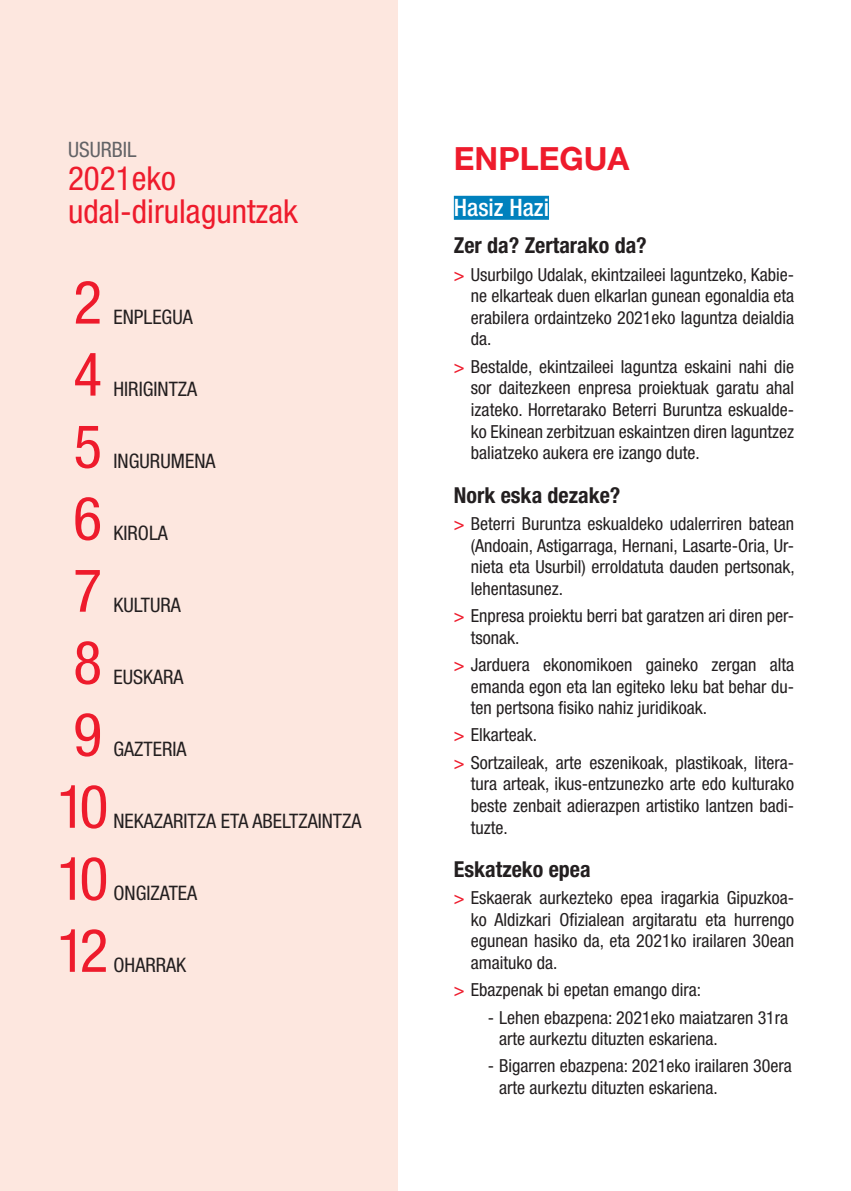
<style>
.page{position:relative;width:851px;height:1191px;background:#fff}
.page>*{position:absolute;margin:0;border:0;box-sizing:border-box;transform-origin:0 0}
.t1{font:condensed 60px "Helvetica Neue LT Std";color:#ee1b2c}
.t2{font:condensed 33.2px/33.2px "Helvetica Neue LT Std";color:#ee1b2c}
.t3{font:700 32px "Helvetica Neue LT Std";color:#ee1b2c}
.t4{font:500 condensed 24px "Helvetica Neue LT Std";color:#fff}
.t5{font:700 condensed 22px "Helvetica Neue LT Std";color:#231f20}
.t6{font:condensed 21.2px "Helvetica Neue LT Std";color:#636366}
.t7{font:condensed 20px "Helvetica Neue LT Std";color:#231f20}
.t8{font:condensed 18px/21.6px "Helvetica Neue LT Std";color:#231f20;text-align:justify}
.s1{font-weight:500;color:#ee1b2c}
</style>
<div class="page">
<div style="left:0;top:0;width:397px;height:1191px;background:#fde7df"></div>
<div style="left:454px;top:196px;width:95px;height:24px;background:#0081bd"></div>
<p class="t6" style="left:68px;top:137px;width:70px">Usurbil</p>
<h2 class="t2" style="left:68px;top:161px;width:231px">2021eko udal-dirulaguntzak</h2>
<h1 class="t1" style="left:73px;top:268px;width:30px">2</h1>
<h1 class="t1" style="left:73px;top:340px;width:30px">4</h1>
<p class="t7" style="left:113px;top:305px;width:81px">Enplegua</p>
<p class="t7" style="left:113px;top:377px;width:85px">Hirigintza</p>
<h1 class="t1" style="left:73px;top:412px;width:30px">5</h1>
<p class="t7" style="left:102px;top:449px;width:115px">Ingurumena</p>
<h1 class="t1" style="left:73px;top:484px;width:30px">6</h1>
<p class="t7" style="left:113px;top:521px;width:56px">Kirola</p>
<h1 class="t1" style="left:73px;top:556px;width:30px">7</h1>
<h1 class="t1" style="left:73px;top:628px;width:30px">8</h1>
<h1 class="t1" style="left:73px;top:700px;width:30px">9</h1>
<p class="t7" style="left:113px;top:593px;width:69px">Kultura</p>
<p class="t7" style="left:113px;top:665px;width:72px">Euskara</p>
<p class="t7" style="left:102px;top:737px;width:86px">Gazteria</p>
<h1 class="t1" style="left:57px;top:772px;width:53px">10</h1>
<p class="t7" style="left:102px;top:809px;width:12px">Nek</p>
<p class="t7" style="left:144px;top:809px;width:219px">azaritza eta abeltzaintza</p>
<h1 class="t1" style="left:57px;top:844px;width:53px">10</h1>
<p class="t7" style="left:102px;top:881px;width:96px">O ngizatea</p>
<h1 class="t1" style="left:57px;top:916px;width:53px">12</h1>
<p class="t7" style="left:102px;top:953px;width:84px">Oharrak</p>
<h3 class="t3" style="left:454px;top:139px;width:177px">ENPLEGUA</h3>
<h3 class="t4" style="left:454px;top:193px;width:97px">Hasiz Hazi</h3>
<p class="t5" style="left:454px;top:232px;width:194px">Zer da? Zertarako da?</p>
<p class="t8" style="left:471px;top:263px;width:325px;text-indent:-17px"><span class="s1">&gt;</span> Usurbilgo Udalak, ekintzaileei laguntzeko, Kabie&shy;ne elkarteak duen elkarlan gunean egonaldia eta erabilera ordaintzeko 2021eko laguntza deialdia da.</p>
<p class="t8" style="left:471px;top:355px;width:325px;text-indent:-17px"><span class="s1">&gt;</span> Bestalde, ekintzaileei laguntza eskaini nahi die sor daitezkeen enpresa proiektuak garatu ahal izateko. Horretarako Beterri Buruntza eskualde&shy;ko Ekinean zerbitzuan eskaintzen diren laguntzez baliatzeko aukera ere izango dute.</p>
<p class="t5" style="left:454px;top:481px;width:168px">Nork eska dezake?</p>
<p class="t8" style="left:471px;top:512px;width:325px;text-indent:-17px"><span class="s1">&gt;</span> Beterri Buruntza eskualdeko udalerriren batean (Andoain, Astigarraga, Hernani, Lasarte-Oria, Ur&shy;nieta eta Usurbil) erroldatuta dauden pertsonak, lehentasunez.</p>
<p class="t8" style="left:471px;top:605px;width:325px;text-indent:-17px"><span class="s1">&gt;</span> Enpresa proiektu berri bat garatzen ari diren per&shy;tsonak.</p>
<p class="t8" style="left:471px;top:653px;width:325px;text-indent:-17px"><span class="s1">&gt;</span> Jarduera ekonomikoen gaineko zergan alta emanda egon eta lan egiteko leku bat behar du&shy;ten pertsona fisiko nahiz juridikoak.</p>
<p class="t8" style="left:454px;top:721px;width:342px;line-height:27.2px"><span class="s1">&gt;</span> Elkarteak.<br><span class="s1">&gt;</span> Sortzaileak, arte eszenikoak, plastikoak, litera-</p>
<p class="t8" style="left:471px;top:773px;width:325px">tura arteak, ikus-entzunezko arte edo kulturako beste zenbait adierazpen artistiko lantzen badi&shy;tuzte.</p>
<p class="t5" style="left:454px;top:855px;width:138px">Eskatzeko epea</p>
<p class="t8" style="left:471px;top:887px;width:325px;text-indent:-17px"><span class="s1">&gt;</span> Eskaerak aurkezteko epea iragarkia Gipuzkoa&shy;ko Aldizkari Ofizialean argitaratu eta hurrengo egunean hasiko da, eta 2021ko irailaren 30ean amaituko da.</p>
<p class="t8" style="left:454px;top:979px;width:249px"><span class="s1">&gt;</span> Ebazpenak bi epetan emango dira:</p>
<p class="t8" style="left:499px;top:1006px;width:290px;text-indent:-11px">- Lehen ebazpena: 2021eko maiatzaren 31ra arte aurkeztu dituzten eskariena.</p>
<p class="t8" style="left:499px;top:1055px;width:294px;text-indent:-11px">- Bigarren ebazpena: 2021eko irailaren 30era arte aurkeztu dituzten eskariena.</p>
</div>
